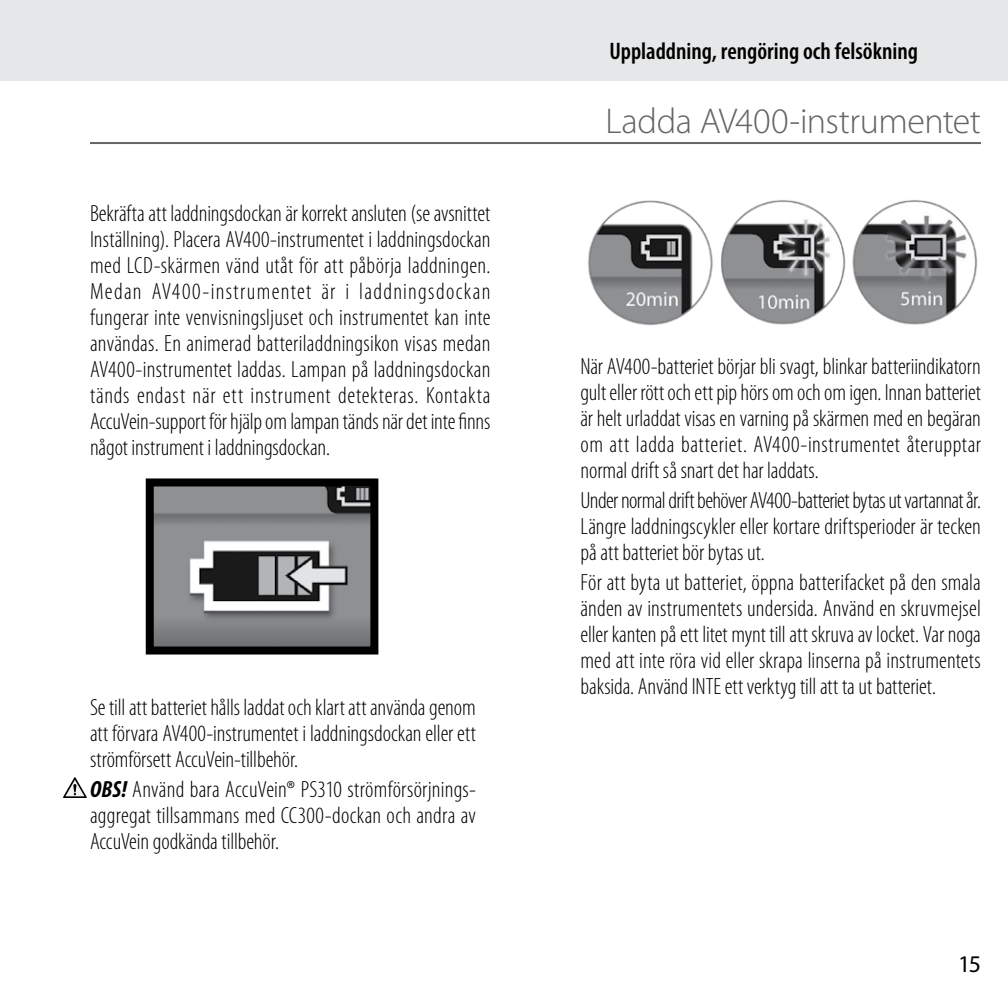
<style>
.page{position:relative;width:1008px;height:1008px;background:#fff}
.page>*{position:absolute;margin:0;border:0;box-sizing:border-box;transform-origin:0 0}
.t1{font:300 36px "Myriad Pro";letter-spacing:-.015em;color:#636466}
.t2{font:600 condensed 24px "Myriad Pro";color:#000}
.t3{font:24px "Myriad Pro";color:#000}
.t4{font:300 condensed 23.6px/26px "Myriad Pro";letter-spacing:-.005em;color:#000;text-align:justify}
.s1{font-weight:700;font-style:italic}
</style>
<div class="page">
<hr style="left:0;top:0;width:3px;height:81px;background:#e6e7e8">
<div style="left:3px;top:0;width:1005px;height:81px;background:#e6e7e8"></div>
<svg style="left:63px;top:777px;width:24px;height:21px"></svg>
<hr style="left:90px;top:142px;width:891px;height:2px;background:#636466">
<img style="left:155px;top:487px;width:214px;height:159px">
<div style="left:146px;top:478px;width:232px;height:177px;border:8px solid #000"></div>
<img style="left:588px;top:200px;width:390px;height:126px">
<p class="t4" style="left:90px;top:200px;width:402px">Bekräfta att laddningsdockan är korrekt ansluten (se avsnittet Inställning). Placera AV400-instrumentet i laddningsdockan med LCD-skärmen vänd utåt för att påbörja laddningen.<br>Medan AV400-instrumentet är i laddningsdockan fungerar inte venvisningsljuset och instrumentet kan inte användas. En animerad batteriladdningsikon visas medan AV400-instrumentet laddas. Lampan på laddningsdockan tänds endast när ett instrument detekteras. Kontakta AccuVein-support för hjälp om lampan tänds när det inte finns något instrument i laddningsdockan.</p>
<p class="t4" style="left:90px;top:694px;width:387px">Se till att batteriet hålls laddat och klart att använda genom att förvara AV400-instrumentet i laddningsdockan eller ett strömförsett AccuVein-tillbehör.</p>
<p class="t4" style="left:90px;top:776px;width:387px"><span class="s1">OBS!</span> Använd bara AccuVein® PS310 strömförsörjnings&shy;aggregat tillsammans med CC300-dockan och andra av AccuVein godkända tillbehör.</p>
<p class="t2" style="left:609px;top:42px;width:310px">Uppladdning, rengöring och felsökning</p>
<h1 class="t1" style="left:605px;top:104px;width:377px">Ladda AV400-instrumentet</h1>
<p class="t4" style="left:580px;top:353px;width:402px">När AV400-batteriet börjar bli svagt, blinkar batteriindikatorn gult eller rött och ett pip hörs om och om igen. Innan batteriet är helt urladdat visas en varning på skärmen med en begäran om att ladda batteriet. AV400-instrumentet återupptar normal drift så snart det har laddats.</p>
<p class="t4" style="left:580px;top:487px;width:402px">Under normal drift behöver AV400-batteriet bytas ut vartannat år.<br>Längre laddningscykler eller kortare driftsperioder är tecken på att batteriet bör bytas ut.</p>
<p class="t4" style="left:580px;top:569px;width:402px">För att byta ut batteriet, öppna batterifacket på den smala änden av instrumentets undersida. Använd en skruvmejsel eller kanten på ett litet mynt till att skruva av locket. Var noga med att inte röra vid eller skrapa linserna på instrumentets baksida. Använd INTE ett verktyg till att ta ut batteriet.</p>
<p class="t3" style="left:958px;top:955px;width:24px">15</p>
</div>
